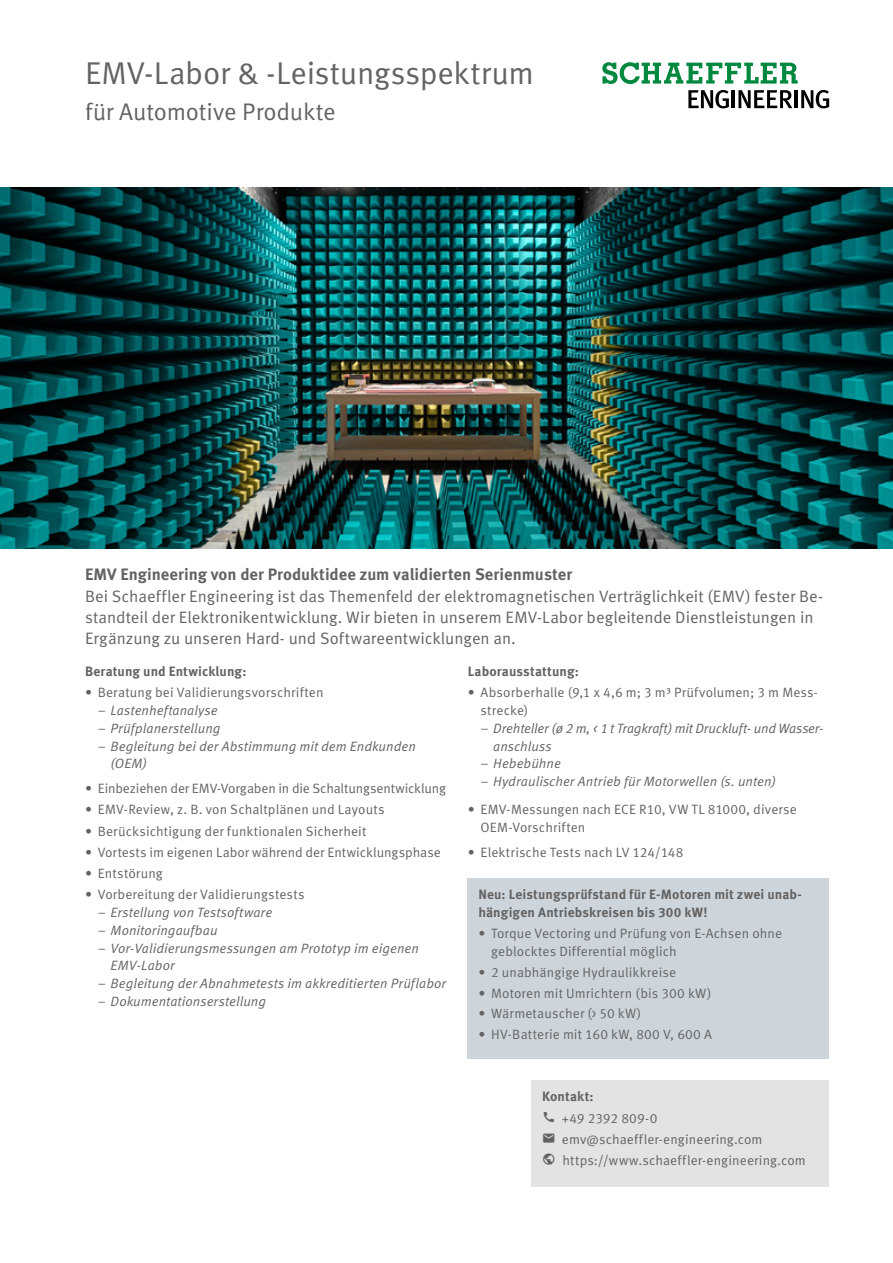
<style>
.page{position:relative;width:893px;height:1263px;background:#fff}
.page>*{position:absolute;margin:0;border:0;box-sizing:border-box;transform-origin:0 0}
.t1{font:31.5px "Schaeffler Meta";letter-spacing:-.01em;color:#646363}
.t2{font:24px "Schaeffler Meta";letter-spacing:-.005em;color:#646363}
.t3{font:16.5px/21.3px "Schaeffler Meta";color:#646363}
.t4{font:700 16.5px "Schaeffler Meta";color:#646363}
.t5{font:13.5px/17.7px "Schaeffler Meta";letter-spacing:.005em;color:#646363}
.t6{font:italic 13.5px/17.7px "Schaeffler Meta";letter-spacing:.005em;color:#646363}
.t7{font:700 13.5px/17.7px "Schaeffler Meta";letter-spacing:.005em;color:#646363}
.t8{font:italic 13.5px/17.7px "Schaeffler Meta";letter-spacing:-.015em;color:#646363}
.t9{font:13.5px "Schaeffler Meta";letter-spacing:-.015em;color:#646363}
</style>
<div class="page">
<div style="left:531px;top:1080px;width:298px;height:106px;background:#e3e3e3"></div>
<img style="left:0;top:187px;width:893px;height:362px">
<div style="left:468px;top:878px;width:361px;height:181px;background:#ced5da"></div>
<svg style="left:602px;top:62px;width:196px;height:22px"></svg>
<svg style="left:801px;top:90px;width:28px;height:18px"></svg>
<hr style="left:795px;top:90px;width:3px;height:18px;background:#000">
<svg style="left:738px;top:90px;width:54px;height:18px"></svg>
<hr style="left:732px;top:90px;width:3px;height:18px;background:#000">
<svg style="left:688px;top:90px;width:41px;height:18px"></svg>
<h1 class="t1" style="left:85px;top:55px;width:451px">EMV-Labor &amp; -Leistungsspektrum</h1>
<h2 class="t2" style="left:85px;top:98px;width:252px">für Automotive Produkte</h2>
<p class="t4" style="left:85px;top:564px;width:489px">EMV Engineering von der Produktidee zum validierten Serienmuster</p>
<p class="t3" style="left:85px;top:586px;width:740px">Bei Schaeffler Engineering ist das Themenfeld der elektromagnetischen Verträglichkeit (EMV) fester Be&shy;standteil der Elektronikentwicklung. Wir bieten in unserem EMV-Labor begleitende Dienstleistungen in<br>Ergänzung zu unseren Hard- und Softwareentwicklungen an.</p>
<p class="t7" style="left:85px;top:663px;width:163px">Beratung und Entwicklung:</p>
<p class="t5" style="left:85px;top:684px;width:240px">• Beratung bei Validierungsvorschriften</p>
<p class="t6" style="left:98px;top:702px;width:121px">– Lastenheftanalyse</p>
<p class="t6" style="left:98px;top:720px;width:124px">– Prüfplanerstellung</p>
<p class="t6" style="left:111px;top:738px;width:307px;text-indent:-13px">– Begleitung bei der Abstimmung mit dem Endkunden (OEM)</p>
<p class="t9" style="left:85px;top:780px;width:363px">• Einbeziehen der EMV-Vorgaben in die Schaltungsentwicklung</p>
<p class="t5" style="left:85px;top:801px;width:301px">• EMV-Review, z. B. von Schaltplänen und Layouts</p>
<p class="t5" style="left:85px;top:822px;width:283px">• Berücksichtigung der funktionalen Sicherheit</p>
<p class="t5" style="left:85px;top:843px;width:357px">• Vortests im eigenen Labor während der Entwicklungsphase</p>
<p class="t5" style="left:85px;top:865px;width:79px">• Entstörung</p>
<p class="t5" style="left:85px;top:886px;width:221px">• Vorbereitung der Validierungstests</p>
<p class="t6" style="left:98px;top:904px;width:176px">– Erstellung von Testsoftware</p>
<p class="t6" style="left:98px;top:922px;width:121px">– Monitoringaufbau</p>
<p class="t6" style="left:111px;top:940px;width:310px;text-indent:-13px">– Vor-Validierungsmessungen am Prototyp im eigenen<br>EMV-Labor</p>
<p class="t6" style="left:98px;top:975px;width:350px">– Begleitung der Abnahmetests im akkreditierten Prüflabor</p>
<p class="t6" style="left:98px;top:993px;width:170px">– Dokumentationserstellung</p>
<p class="t7" style="left:468px;top:663px;width:113px">Laborausstattung:</p>
<p class="t5" style="left:480px;top:684px;width:339px;text-indent:-13px">• Absorberhalle (9,1 x 4,6 m; 3 m³ Prüfvolumen; 3 m Mess&shy;strecke)</p>
<p class="t8" style="left:493px;top:720px;width:332px;text-indent:-13px">– Drehteller (ø 2 m, &lt; 1 t Tragkraft) mit Druckluft- und Wasser&shy;anschluss</p>
<p class="t6" style="left:480px;top:755px;width:82px">– Hebebühne</p>
<p class="t6" style="left:480px;top:773px;width:297px">– Hydraulischer Antrieb für Motorwellen (s. unten)</p>
<p class="t5" style="left:480px;top:801px;width:318px;text-indent:-13px">• EMV-Messungen nach ECE R10, VW TL 81000, diverse<br>OEM-Vorschriften</p>
<p class="t5" style="left:468px;top:843px;width:217px">• Elektrische Tests nach LV 124/148</p>
<p class="t7" style="left:478px;top:886px;width:325px">Neu: Leistungsprüfstand für E-Motoren mit zwei unab&shy;hängigen Antriebskreisen bis 300 kW!</p>
<p class="t5" style="left:491px;top:925px;width:292px;text-indent:-13px">• Torque Vectoring und Prüfung von E-Achsen ohne geblocktes Differential möglich</p>
<p class="t5" style="left:478px;top:963px;width:199px">• 2 unabhängige Hydraulikkreise</p>
<p class="t5" style="left:478px;top:984px;width:234px">• Motoren mit Umrichtern (bis 300 kW)</p>
<p class="t5" style="left:478px;top:1005px;width:164px">• Wärmetauscher (&gt; 50 kW)</p>
<p class="t5" style="left:478px;top:1026px;width:235px">• HV-Batterie mit 160 kW, 800 V, 600 A</p>
<p class="t7" style="left:542px;top:1088px;width:53px">Kontakt:</p>
<p class="t5" style="left:562px;top:1107px;width:245px;line-height:21.3px">+49 2392 809-0 emv@schaeffler-engineering.com https://www.schaeffler-engineering.com</p>
</div>
